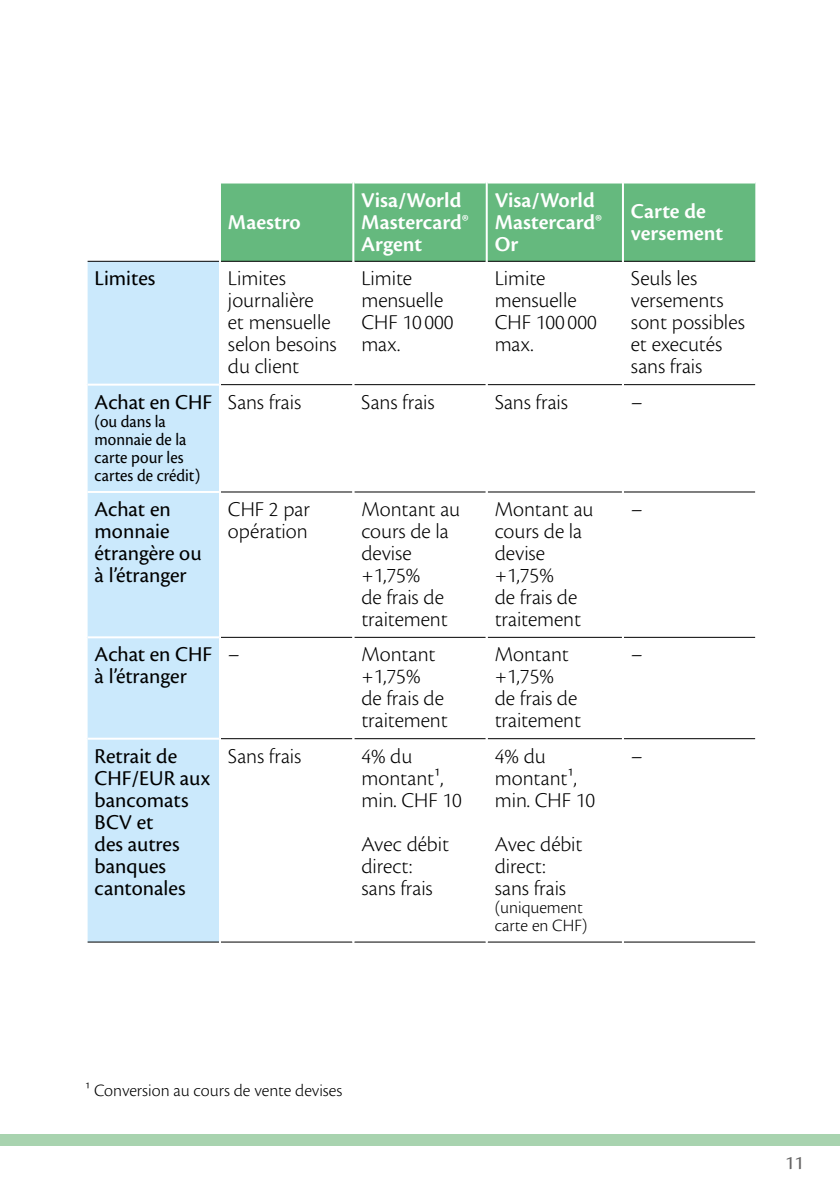
<style>
.page{position:relative;width:840px;height:1191px;background:#fff}
.page>*{position:absolute;margin:0;border:0;box-sizing:border-box;transform-origin:0 0}
.t1{font:300 22px/22px "Cronos Pro";color:#000}
.t2{font:22px/22px "Cronos Pro";color:#000}
.t3{font:600 22px/22px "Cronos Pro";color:#fff}
.t4{font:20px "Cronos Pro";color:#646363}
.t5{font:300 18px/18px "Cronos Pro";color:#000}
.t6{font:18px/18px "Cronos Pro";color:#000;scale:.94 1}
</style>
<div class="page">
<div style="left:0;top:1134px;width:839px;height:11px;background:#a8d3af"></div>
<div style="left:221px;top:183px;width:533px;height:78px;background:#65b97e"></div>
<div style="left:88px;top:262px;width:131px;height:679px;background:#cbe9fc"></div>
<hr style="left:221px;top:261px;width:131px;height:1px;background:#000">
<hr style="left:221px;top:491px;width:131px;height:1px;background:#000">
<hr style="left:354px;top:261px;width:131px;height:1px;background:#000">
<hr style="left:354px;top:491px;width:131px;height:1px;background:#000">
<hr style="left:487px;top:261px;width:134px;height:1px;background:#000">
<hr style="left:487px;top:491px;width:134px;height:1px;background:#000">
<hr style="left:623px;top:261px;width:131px;height:1px;background:#000">
<hr style="left:623px;top:491px;width:131px;height:1px;background:#000">
<hr style="left:221px;top:384px;width:131px;height:1px;background:#000">
<hr style="left:354px;top:384px;width:131px;height:1px;background:#000">
<hr style="left:487px;top:384px;width:134px;height:1px;background:#000">
<hr style="left:623px;top:384px;width:131px;height:1px;background:#000">
<hr style="left:221px;top:637px;width:131px;height:1px;background:#000">
<hr style="left:354px;top:637px;width:131px;height:1px;background:#000">
<hr style="left:487px;top:637px;width:134px;height:1px;background:#000">
<hr style="left:623px;top:637px;width:131px;height:1px;background:#000">
<hr style="left:221px;top:738px;width:131px;height:1px;background:#000">
<hr style="left:354px;top:738px;width:131px;height:1px;background:#000">
<hr style="left:487px;top:738px;width:134px;height:1px;background:#000">
<hr style="left:623px;top:738px;width:131px;height:1px;background:#000">
<hr style="left:221px;top:941px;width:131px;height:1px;background:#000">
<hr style="left:354px;top:941px;width:131px;height:1px;background:#000">
<hr style="left:487px;top:941px;width:134px;height:1px;background:#000">
<hr style="left:623px;top:941px;width:131px;height:1px;background:#000">
<hr style="left:352px;top:181px;width:2px;height:80px;background:#fff">
<hr style="left:485px;top:181px;width:2px;height:80px;background:#fff">
<hr style="left:621px;top:181px;width:2px;height:80px;background:#fff">
<hr style="left:88px;top:737px;width:131px;height:2px;background:#fff">
<hr style="left:88px;top:941px;width:131px;height:1px;background:#000">
<hr style="left:88px;top:261px;width:131px;height:1px;background:#000">
<hr style="left:88px;top:384px;width:131px;height:2px;background:#fff">
<hr style="left:88px;top:491px;width:131px;height:2px;background:#fff">
<hr style="left:88px;top:636px;width:131px;height:2px;background:#fff">
<p class="t3" style="left:228px;top:211px;width:74px">Maestro</p>
<p class="t3" style="left:361px;top:189px;width:109px">Visa/World<br>Mastercard®<br>Argent</p>
<p class="t3" style="left:494px;top:189px;width:109px">Visa/World<br>Mastercard®<br>Or</p>
<p class="t3" style="left:630px;top:200px;width:94px">Carte de versement</p>
<p class="t2" style="left:94px;top:267px;width:62px">Limites</p>
<p class="t1" style="left:228px;top:267px;width:110px">Limites journalière<br>et mensuelle selon besoins du client</p>
<p class="t1" style="left:361px;top:267px;width:94px">Limite mensuelle<br>CHF 10 000 max.</p>
<p class="t1" style="left:494px;top:267px;width:103px">Limite mensuelle<br>CHF 100 000 max.</p>
<p class="t1" style="left:630px;top:267px;width:115px">Seuls les versements sont possibles et executés sans frais</p>
<p class="t2" style="left:94px;top:391px;width:119px">Achat en CHF</p>
<p class="t6" style="left:94px;top:412px;width:114px">(ou dans la monnaie de la carte pour les cartes de crédit)</p>
<p class="t1" style="left:228px;top:391px;width:75px">Sans frais</p>
<p class="t1" style="left:361px;top:391px;width:75px">Sans frais</p>
<p class="t1" style="left:494px;top:391px;width:75px">Sans frais</p>
<p class="t1" style="left:630px;top:391px;width:13px">–</p>
<p class="t2" style="left:94px;top:498px;width:108px">Achat en monnaie étrangère ou à l’étranger</p>
<p class="t1" style="left:228px;top:498px;width:84px">CHF 2 par opération</p>
<p class="t1" style="left:361px;top:498px;width:100px">Montant au cours de la devise +1,75%<br>de frais de traitement</p>
<p class="t1" style="left:494px;top:498px;width:100px">Montant au cours de la devise +1,75%<br>de frais de traitement</p>
<p class="t1" style="left:630px;top:498px;width:13px">–</p>
<p class="t2" style="left:94px;top:643px;width:119px">Achat en CHF à l’étranger</p>
<p class="t1" style="left:228px;top:643px;width:13px">–</p>
<p class="t1" style="left:361px;top:643px;width:88px">Montant +1,75%<br>de frais de traitement</p>
<p class="t1" style="left:494px;top:643px;width:88px">Montant +1,75%<br>de frais de traitement</p>
<p class="t1" style="left:630px;top:643px;width:13px">–</p>
<p class="t2" style="left:95px;top:745px;width:117px">Retrait de<br>CHF/EUR aux bancomats<br>BCV et<br>des autres banques cantonales</p>
<p class="t1" style="left:228px;top:744px;width:75px">Sans frais</p>
<p class="t1" style="left:361px;top:744px;width:102px">4% du montant¹, min. CHF 10</p>
<p class="t1" style="left:494px;top:744px;width:102px">4% du montant¹, min. CHF 10</p>
<p class="t1" style="left:494px;top:832px;width:89px">Avec débit direct: sans frais</p>
<p class="t5" style="left:494px;top:898px;width:94px">(uniquement carte en CHF)</p>
<p class="t1" style="left:630px;top:744px;width:13px">–</p>
<p class="t1" style="left:361px;top:832px;width:89px">Avec débit direct: sans frais</p>
<p class="t5" style="left:85px;top:1081px;width:258px">¹ Conversion au cours de vente devises</p>
<p class="t4" style="left:784px;top:1151px;width:20px">11</p>
</div>
